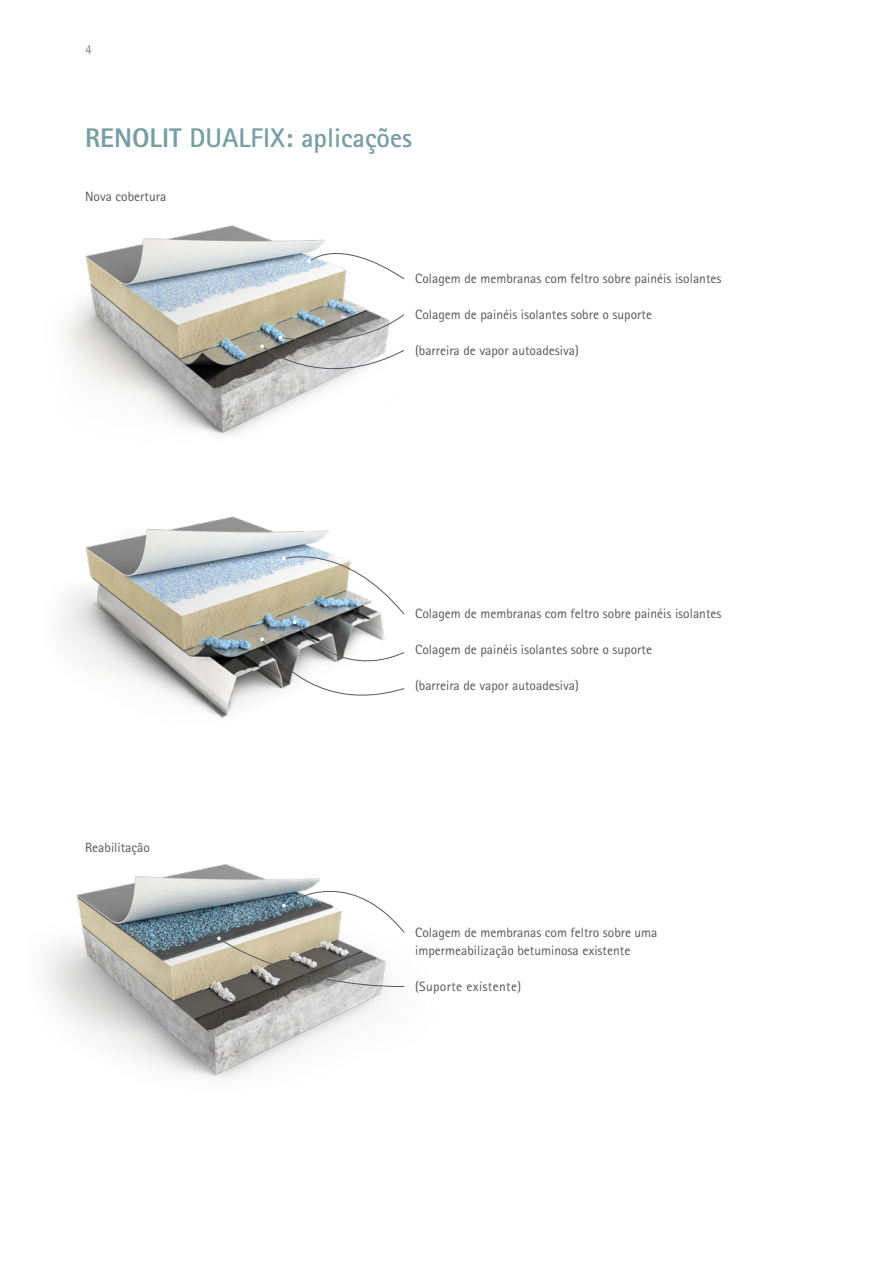
<style>
.page{position:relative;width:893px;height:1263px;background:#fff}
.page>*{position:absolute;margin:0;border:0;box-sizing:border-box;transform-origin:0 0}
.t1{font:700 27px "Rotis Sans Serif Pro";color:#769ea4}
.t2{font:13.5px/18px "Rotis Sans Serif Pro";color:#57585a}
.t3{font:13.5px "Rotis Sans Serif Pro";letter-spacing:.025em;color:#57585a}
.t4{font:300 13.5px "Rotis Sans Serif Pro";color:#6c6d70}
.s1{font-weight:800}
</style>
<div class="page">
<img style="left:67px;top:225px;width:309px;height:211px">
<img style="left:63px;top:516px;width:266px;height:202px">
<img style="left:46px;top:865px;width:358px;height:212px">
<svg style="left:307px;top:235px;width:98px;height:45px"></svg>
<svg style="left:260px;top:314px;width:144px;height:80px"></svg>
<svg style="left:260px;top:541px;width:145px;height:177px"></svg>
<svg style="left:217px;top:864px;width:188px;height:123px"></svg>
<p class="t4" style="left:85px;top:42px;width:8px">4</p>
<p class="t1" style="left:85px;top:120px;width:328px"><span class="s1">RENOLIT</span> DUALFIX: aplicações</p>
<p class="t2" style="left:85px;top:187px;width:83px">Nova cobertura</p>
<p class="t2" style="left:85px;top:838px;width:66px">Reabilitação</p>
<p class="t2" style="left:415px;top:270px;width:308px">Colagem de membranas com feltro sobre painéis isolantes</p>
<p class="t2" style="left:415px;top:306px;width:238px">Colagem de painéis isolantes sobre o suporte</p>
<p class="t2" style="left:415px;top:342px;width:165px">(barreira de vapor autoadesiva)</p>
<p class="t2" style="left:415px;top:605px;width:308px">Colagem de membranas com feltro sobre painéis isolantes</p>
<p class="t2" style="left:415px;top:641px;width:238px">Colagem de painéis isolantes sobre o suporte</p>
<p class="t2" style="left:415px;top:677px;width:165px">(barreira de vapor autoadesiva)</p>
<p class="t2" style="left:415px;top:924px;width:244px">Colagem de membranas com feltro sobre uma impermeabilização betuminosa existente</p>
<p class="t3" style="left:415px;top:979px;width:108px">(Suporte existente)</p>
</div>
